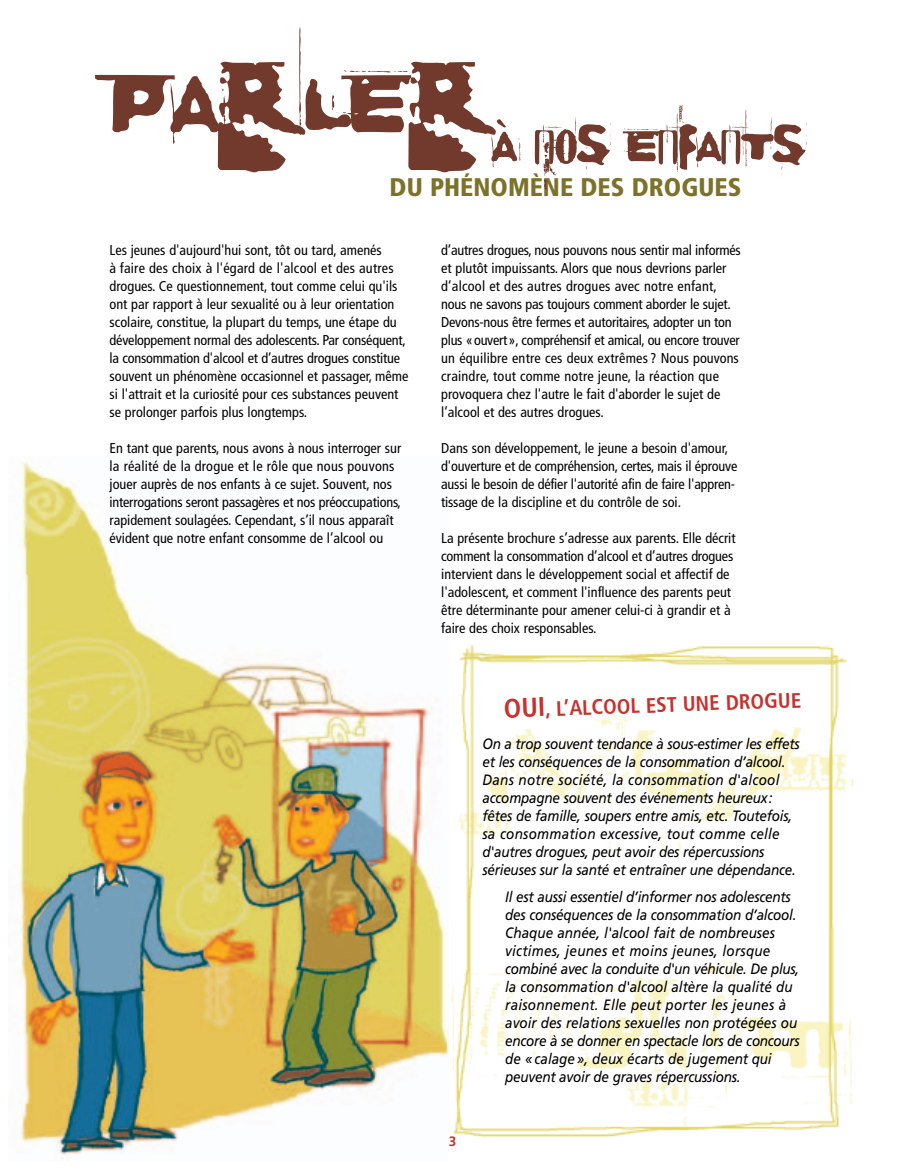
<style>
.page{position:relative;width:905px;height:1175px;background:#fff}
.page>*{position:absolute;margin:0;border:0;box-sizing:border-box;transform-origin:0 0}
.t1{font:142.5px "Glue";color:#713a2c}
.t2{font:75px "Glue";color:#713a2c}
.t3{font:900 condensed 25.5px "Frutiger";color:#7d7229}
.t4{font:700 condensed 21px "Frutiger";color:#c6322d}
.t5{font:italic 15px/18px "Frutiger";letter-spacing:-.015em;color:#000;scale:.9 1}
.t6{font:condensed 14.25px/18px "Frutiger";color:#000}
.t7{font:700 13.5px "Frutiger";color:#c6322d}
.s1{font-size:27px}
</style>
<div class="page">
<img style="left:9px;top:462px;width:439px;height:694px">
<img style="left:452px;top:645px;width:402px;height:493px">
<h1 class="t1" style="left:110px;top:-1px;width:382px">PARLER</h1>
<h3 class="t3" style="left:389px;top:177px;width:353px">DU PHÉNOMÈNE DES DROGUES</h3>
<h2 class="t2" style="left:490px;top:91px;width:314px">À NOS ENFANTS</h2>
<p class="t6" style="left:110px;top:242px;width:300px">Les jeunes d'aujourd'hui sont, tôt ou tard, amenés<br>à faire des choix à l'égard de l'alcool et des autres drogues. Ce questionnement, tout comme celui qu'ils ont par rapport à leur sexualité ou à leur orientation scolaire, constitue, la plupart du temps, une étape du développement normal des adolescents. Par conséquent, la consommation d'alcool et d’autres drogues constitue souvent un phénomène occasionnel et passager, même si l'attrait et la curiosité pour ces substances peuvent se prolonger parfois plus longtemps.</p>
<p class="t6" style="left:110px;top:440px;width:293px">En tant que parents, nous avons à nous interroger sur la réalité de la drogue et le rôle que nous pouvons jouer auprès de nos enfants à ce sujet. Souvent, nos interrogations seront passagères et nos préoccupations, rapidement soulagées. Cependant, s’il nous apparaît évident que notre enfant consomme de l’alcool ou</p>
<p class="t6" style="left:441px;top:242px;width:301px">d’autres drogues, nous pouvons nous sentir mal informés et plutôt impuissants. Alors que nous devrions parler d’alcool et des autres drogues avec notre enfant, nous ne savons pas toujours comment aborder le sujet.<br>Devons-nous être fermes et autoritaires, adopter un ton plus «ouvert», compréhensif et amical, ou encore trouver un équilibre entre ces deux extrêmes ? Nous pouvons craindre, tout comme notre jeune, la réaction que provoquera chez l'autre le fait d'aborder le sujet de l’alcool et des autres drogues.</p>
<p class="t6" style="left:441px;top:440px;width:297px">Dans son développement, le jeune a besoin d'amour, d'ouverture et de compréhension, certes, mais il éprouve aussi le besoin de défier l'autorité afin de faire l'appren&shy;tissage de la discipline et du contrôle de soi.</p>
<p class="t6" style="left:441px;top:530px;width:296px">La présente brochure s’adresse aux parents. Elle décrit comment la consommation d’alcool et d’autres drogues intervient dans le développement social et affectif de l'adolescent, et comment l'influence des parents peut être déterminante pour amener celui-ci à grandir et à faire des choix responsables.</p>
<h3 class="t4" style="left:504px;top:701px;width:299px;rotate:-2deg"><span class="s1">OUI</span>, L’ALCOOL EST UNE DROGUE</h3>
<p class="t7" style="left:448px;top:1136px;width:9px">3</p>
<p class="t5" style="left:482px;top:736px;width:354px">On a trop souvent tendance à sous-estimer les effets et les conséquences de la consommation d’alcool.<br>Dans notre société, la consommation d'alcool accompagne souvent des événements heureux: fêtes de famille, soupers entre amis, etc. Toutefois, sa consommation excessive, tout comme celle d'autres drogues, peut avoir des répercussions sérieuses sur la santé et entraîner une dépendance.</p>
<p class="t5" style="left:505px;top:888px;width:329px">Il est aussi essentiel d’informer nos adolescents des conséquences de la consommation d’alcool.<br>Chaque année, l'alcool fait de nombreuses victimes, jeunes et moins jeunes, lorsque combiné avec la conduite d'un véhicule. De plus, la consommation d'alcool altère la qualité du raisonnement. Elle peut porter les jeunes à avoir des relations sexuelles non protégées ou encore à se donner en spectacle lors de concours de « calage », deux écarts de jugement qui peuvent avoir de graves répercussions.</p>
</div>
